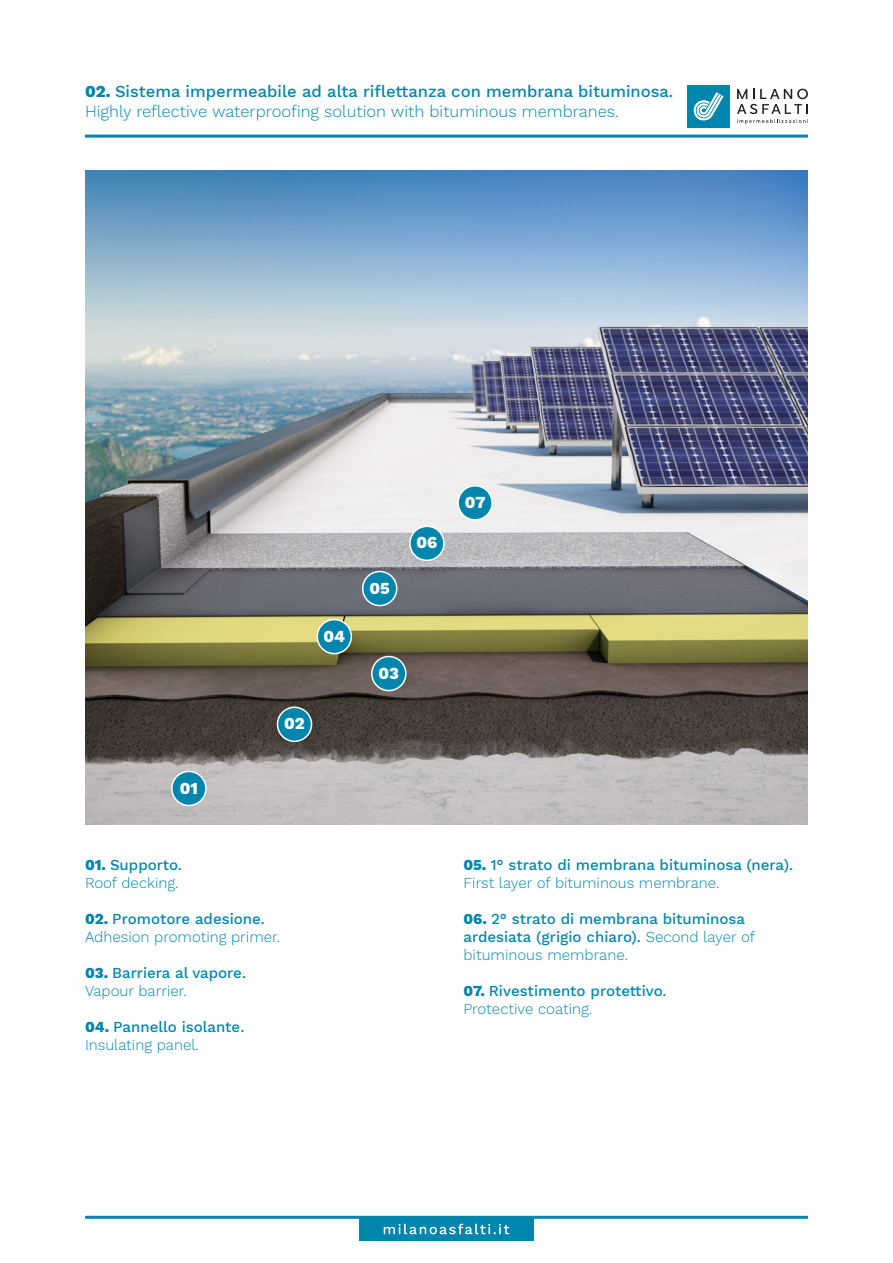
<style>
.page{position:relative;width:893px;height:1263px;background:#fff}
.page>*{position:absolute;margin:0;border:0;box-sizing:border-box;transform-origin:0 0}
.t1{font:300 16.5px/19.8px "Work Sans";color:#0086ad}
.t2{font:800 16.5px "Work Sans";color:#fff}
.t3{font:500 15px/18px "Work Sans";color:#0086ad}
.t4{font:300 15px/18px "Work Sans";color:#0086ad}
.s1{font-weight:800}
.s2{font-weight:500}
.s3{font-weight:300}
</style>
<div class="page">
<hr style="left:85px;top:135px;width:723px;height:3px;background:#0086ad">
<svg style="left:737px;top:89px;width:71px;height:35px"></svg>
<div style="left:687px;top:85px;width:43px;height:43px;background:#0086ad"></div>
<svg style="left:693px;top:92px;width:31px;height:29px"></svg>
<img style="left:85px;top:170px;width:723px;height:655px">
<div style="left:172px;top:771px;width:34px;height:34px;background:#0086ad;border-radius:50%"></div>
<div style="left:171px;top:771px;width:36px;height:35px;border:2px solid #fff;border-radius:50%"></div>
<div style="left:277px;top:707px;width:35px;height:34px;background:#0086ad;border-radius:50%"></div>
<div style="left:277px;top:706px;width:35px;height:36px;border:2px solid #fff;border-radius:50%"></div>
<div style="left:372px;top:656px;width:34px;height:34px;background:#0086ad;border-radius:50%"></div>
<div style="left:371px;top:656px;width:36px;height:35px;border:2px solid #fff;border-radius:50%"></div>
<div style="left:317px;top:620px;width:34px;height:34px;background:#0086ad;border-radius:50%"></div>
<div style="left:317px;top:619px;width:35px;height:35px;border:2px solid #fff;border-radius:50%"></div>
<div style="left:363px;top:571px;width:34px;height:35px;background:#0086ad;border-radius:50%"></div>
<div style="left:362px;top:571px;width:35px;height:35px;border:2px solid #fff;border-radius:50%"></div>
<div style="left:410px;top:526px;width:34px;height:34px;background:#0086ad;border-radius:50%"></div>
<div style="left:409px;top:526px;width:36px;height:35px;border:2px solid #fff;border-radius:50%"></div>
<div style="left:458px;top:486px;width:34px;height:34px;background:#0086ad;border-radius:50%"></div>
<div style="left:457px;top:485px;width:36px;height:35px;border:2px solid #fff;border-radius:50%"></div>
<hr style="left:85px;top:1216px;width:723px;height:3px;background:#0086ad">
<div style="left:359px;top:1217px;width:175px;height:23px;background:#0086ad"></div>
<svg style="left:384px;top:1223px;width:125px;height:11px"></svg>
<p class="t1" style="left:85px;top:82px;width:590px"><span class="s1">02.</span> <span class="s2">Sistema impermeabile ad alta riflettanza con membrana bituminosa.<br></span>Highly reflective waterproofing solution with bituminous membranes.</p>
<p class="t2" style="left:180px;top:778px;width:20px">01</p>
<p class="t2" style="left:323px;top:626px;width:23px">04</p>
<p class="t2" style="left:284px;top:714px;width:22px">02</p>
<p class="t2" style="left:369px;top:578px;width:22px">05</p>
<p class="t2" style="left:416px;top:533px;width:22px">06</p>
<p class="t2" style="left:378px;top:663px;width:22px">03</p>
<p class="t4" style="left:85px;top:856px;width:98px"><span class="s1">01.</span> <span class="s2">Supporto.<br></span>Roof decking.</p>
<p class="t4" style="left:85px;top:910px;width:196px"><span class="s1">02.</span> <span class="s2">Promotore adesione.<br></span>Adhesion promoting primer.</p>
<p class="t3" style="left:85px;top:964px;width:163px"><span class="s1">03.</span> Barriera al vapore.<br><span class="s3">Vapour barrier.</span></p>
<p class="t3" style="left:85px;top:1018px;width:161px"><span class="s1">04.</span> Pannello isolante.<br><span class="s3">Insulating panel.</span></p>
<p class="t2" style="left:465px;top:493px;width:22px">07</p>
<p class="t3" style="left:463px;top:856px;width:331px"><span class="s1">05.</span> 1° strato di membrana bituminosa (nera).<br><span class="s3">First layer of bituminous membrane.</span></p>
<p class="t3" style="left:463px;top:910px;width:293px"><span class="s1">06.</span> 2° strato di membrana bituminosa ardesiata (grigio chiaro). <span class="s3">Second layer of bituminous membrane.</span></p>
<p class="t3" style="left:463px;top:982px;width:205px"><span class="s1">07.</span> Rivestimento protettivo.<br><span class="s3">Protective coating.</span></p>
</div>
